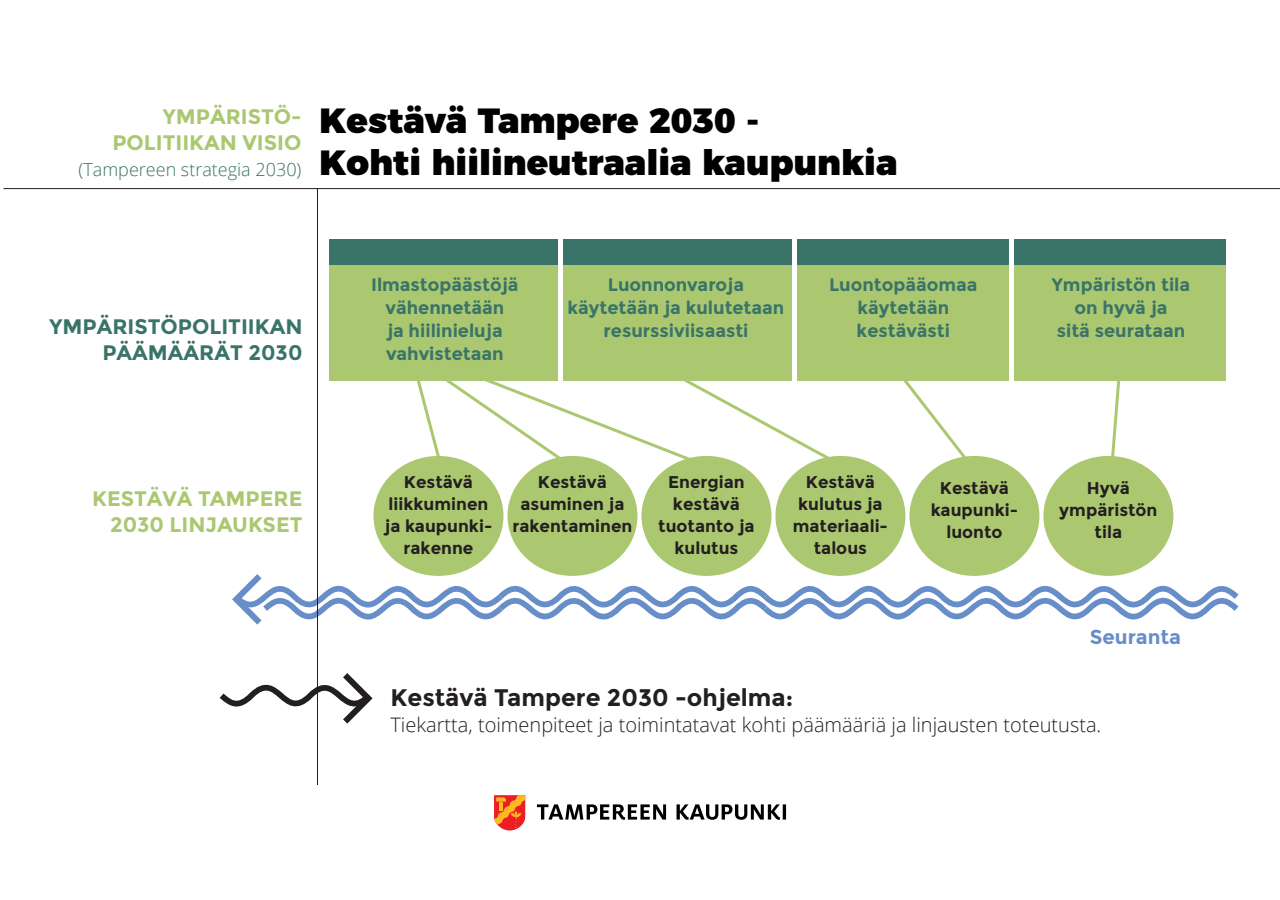
<style>
.page{position:relative;width:1280px;height:900px;background:#fff}
.page>*{position:absolute;margin:0;border:0;box-sizing:border-box;transform-origin:0 0}
.t1{font:900 35px "Montserrat";color:#000}
.t2{font:700 24px "Montserrat";color:#231f20}
.t3{font:700 21px/26px "Montserrat";color:#abc871;text-align:right}
.t4{font:700 21px/26px "Montserrat";color:#3a7469;text-align:right}
.t5{font:300 20px "Open Sans";color:#231f20}
.t6{font:700 20px "Montserrat";color:#678ec9}
.t7{font:700 18px/23px "Montserrat";color:#3a7469;text-align:center}
.t8{font:700 17px/22px "Montserrat";color:#231f20;text-align:center}
.s1{font-family:"Open Sans";font-weight:300;font-size:18px;color:#3a7469}
</style>
<div class="page">
<hr style="left:4px;top:188px;width:1276px;height:1px;background:#231f20">
<svg style="left:1111px;top:381px;width:12px;height:77px"></svg>
<svg style="left:903px;top:381px;width:63px;height:90px"></svg>
<svg style="left:415px;top:370px;width:437px;height:104px"></svg>
<svg style="left:232px;top:574px;width:1006px;height:51px"></svg>
<div style="left:1014px;top:256px;width:211px;height:125px;background:#abc871"></div>
<div style="left:797px;top:256px;width:211px;height:125px;background:#abc871"></div>
<div style="left:564px;top:256px;width:228px;height:125px;background:#abc871"></div>
<div style="left:329px;top:256px;width:229px;height:125px;background:#abc871"></div>
<div style="left:1014px;top:239px;width:211px;height:26px;background:#3a7469"></div>
<div style="left:797px;top:239px;width:211px;height:26px;background:#3a7469"></div>
<div style="left:564px;top:239px;width:228px;height:26px;background:#3a7469"></div>
<div style="left:329px;top:239px;width:229px;height:26px;background:#3a7469"></div>
<div style="left:373px;top:456px;width:130px;height:120px;background:#abc871;border-radius:50%"></div>
<div style="left:507px;top:456px;width:130px;height:120px;background:#abc871;border-radius:50%"></div>
<div style="left:641px;top:456px;width:130px;height:120px;background:#abc871;border-radius:50%"></div>
<div style="left:775px;top:456px;width:130px;height:120px;background:#abc871;border-radius:50%"></div>
<div style="left:909px;top:456px;width:130px;height:120px;background:#abc871;border-radius:50%"></div>
<div style="left:1043px;top:456px;width:130px;height:120px;background:#abc871;border-radius:50%"></div>
<hr style="left:317px;top:188px;width:1px;height:596px;background:#231f20">
<svg style="left:220px;top:673px;width:153px;height:51px"></svg>
<svg style="left:494px;top:795px;width:31px;height:36px"></svg>
<svg style="left:537px;top:804px;width:249px;height:16px"></svg>
<h2 class="t3" style="left:163px;top:103px;width:140px">YMPÄRISTÖ-</h2>
<h1 class="t1" style="left:319px;top:91px;width:441px">Kestävä Tampere 2030 -</h1>
<h2 class="t3" style="left:112px;top:129px;width:191px">POLITIIKAN VISIO</h2>
<h1 class="t1" style="left:79px;top:133px;width:820px"><span class="s1">(Tampereen strategia 2030)</span> Kohti hiilineutraalia kaupunkia</h1>
<p class="t4" style="left:49px;top:313px;width:255px">YMPÄRISTÖPOLITIIKAN<br>PÄÄMÄÄRÄT 2030</p>
<p class="t7" style="left:371px;top:274px;width:149px">Ilmastopäästöjä vähennetään<br>ja hiilinieluja vahvistetaan</p>
<p class="t7" style="left:568px;top:274px;width:218px">Luonnonvaroja käytetään ja kulutetaan resurssiviisaasti</p>
<p class="t7" style="left:829px;top:274px;width:150px">Luontopääomaa käytetään kestävästi</p>
<p class="t7" style="left:1052px;top:274px;width:140px">Ympäristön tila on hyvä ja<br>sitä seurataan</p>
<p class="t3" style="left:92px;top:486px;width:212px">KESTÄVÄ TAMPERE<br>2030 LINJAUKSET</p>
<p class="t8" style="left:385px;top:471px;width:109px">Kestävä liikkuminen ja kaupunki&shy;rakenne</p>
<p class="t8" style="left:513px;top:471px;width:121px">Kestävä asuminen ja rakentaminen</p>
<p class="t8" style="left:658px;top:471px;width:98px">Energian kestävä tuotanto ja kulutus</p>
<p class="t8" style="left:793px;top:471px;width:97px">Kestävä kulutus ja materiaali&shy;talous</p>
<p class="t8" style="left:931px;top:477px;width:89px">Kestävä kaupunki&shy;luonto</p>
<p class="t8" style="left:1059px;top:477px;width:100px">Hyvä ympäristön tila</p>
<p class="t6" style="left:1090px;top:625px;width:93px">Seuranta</p>
<p class="t2" style="left:390px;top:683px;width:404px">Kestävä Tampere 2030 -ohjelma:</p>
<p class="t5" style="left:390px;top:711px;width:712px">Tiekartta, toimenpiteet ja toimintatavat kohti päämääriä ja linjausten toteutusta.</p>
</div>
